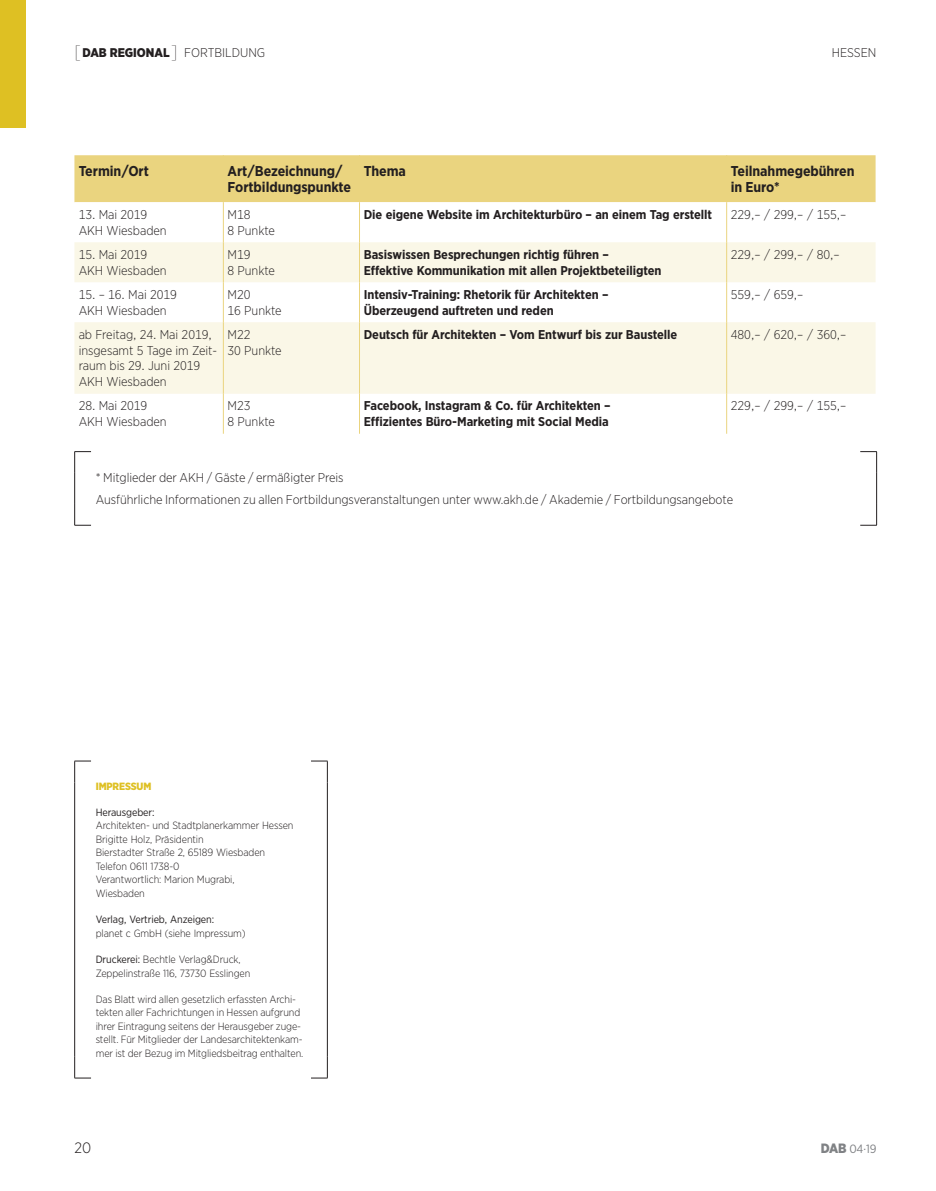
<style>
.page{position:relative;width:936px;height:1191px;background:#fff}
.page>*{position:absolute;margin:0;border:0;box-sizing:border-box;transform-origin:0 0}
.t1{font:300 15px "Gotham Narrow";color:#231f20}
.t2{font:700 14.25px/15.8px "Gotham Narrow";letter-spacing:-.005em;color:#231f20}
.t3{font:300 12.75px/15.8px "Gotham Narrow";letter-spacing:-.005em;color:#231f20}
.t4{font:700 12.75px/15.8px "Gotham Narrow";letter-spacing:-.005em;color:#231f20}
.t5{font:900 12.6px "Gotham Narrow";color:#231f20}
.t6{font:300 12.6px "Gotham Narrow";color:#231f20}
.t7{font:12px "Gotham Narrow";color:#808285}
.t8{font:300 10.5px/13.5px "Gotham Narrow";letter-spacing:-.01em;color:#231f20}
.t9{font:10.5px "Gotham Narrow";letter-spacing:-.01em;color:#231f20}
.t10{font:900 10.5px "Gotham Narrow";letter-spacing:-.01em;color:#dec023}
.s1{font-weight:100;font-size:18px}
.s2{font-weight:300}
.s3{font-weight:400}
.s4{font-weight:900;font-size:13.5px}
</style>
<div class="page">
<div style="left:74px;top:155px;width:801px;height:47px;background:#ead47f"></div>
<svg style="left:74px;top:242px;width:801px;height:152px;fill:#faf7e7"></svg>
<hr style="left:223px;top:155px;width:1px;height:47px;background:#ead47f">
<hr style="left:359px;top:155px;width:1px;height:47px;background:#ead47f">
<hr style="left:726px;top:155px;width:1px;height:47px;background:#ead47f">
<hr style="left:223px;top:202px;width:1px;height:40px;background:#ead47f">
<hr style="left:359px;top:202px;width:1px;height:40px;background:#ead47f">
<hr style="left:726px;top:202px;width:1px;height:40px;background:#ead47f">
<hr style="left:223px;top:242px;width:1px;height:40px;background:#ead47f">
<hr style="left:359px;top:242px;width:1px;height:40px;background:#ead47f">
<hr style="left:726px;top:242px;width:1px;height:40px;background:#ead47f">
<hr style="left:223px;top:282px;width:1px;height:40px;background:#ead47f">
<hr style="left:359px;top:282px;width:1px;height:40px;background:#ead47f">
<hr style="left:726px;top:282px;width:1px;height:40px;background:#ead47f">
<hr style="left:223px;top:322px;width:1px;height:72px;background:#ead47f">
<hr style="left:359px;top:322px;width:1px;height:72px;background:#ead47f">
<hr style="left:726px;top:322px;width:1px;height:72px;background:#ead47f">
<hr style="left:223px;top:394px;width:1px;height:40px;background:#ead47f">
<hr style="left:359px;top:394px;width:1px;height:40px;background:#ead47f">
<hr style="left:726px;top:394px;width:1px;height:40px;background:#ead47f">
<svg style="left:74px;top:451px;width:803px;height:75px"></svg>
<hr style="left:74px;top:473px;width:1px;height:31px;background:#231f20">
<hr style="left:876px;top:473px;width:1px;height:31px;background:#231f20">
<svg style="left:75px;top:782px;width:252px;height:274px"></svg>
<svg style="left:74px;top:1056px;width:17px;height:22px"></svg>
<svg style="left:311px;top:1056px;width:17px;height:22px"></svg>
<svg style="left:311px;top:761px;width:17px;height:21px"></svg>
<svg style="left:74px;top:761px;width:17px;height:21px"></svg>
<hr style="left:74px;top:782px;width:1px;height:274px;background:#231f20">
<hr style="left:327px;top:782px;width:1px;height:274px;background:#231f20">
<div style="left:0;top:0;width:26px;height:128px;background:#dec023"></div>
<p class="t5" style="left:74px;top:44px;width:183px"><span class="s1">[</span>DAB REGIONAL<span class="s1">]</span> <span class="s2">Fo rtbi ldung</span></p>
<p class="t6" style="left:831px;top:45px;width:46px">HESSEN</p>
<h2 class="t2" style="left:79px;top:163px;width:72px">Termin/Ort</h2>
<h2 class="t2" style="left:227px;top:163px;width:125px">Art/Bezeichnung/<br>Fortbildungspunkte</h2>
<h2 class="t2" style="left:364px;top:163px;width:44px">Thema</h2>
<h2 class="t2" style="left:730px;top:163px;width:125px">Teilnahmegebühren in Euro*</h2>
<p class="t3" style="left:79px;top:206px;width:89px">13. Mai 2019<br>AKH Wiesbaden</p>
<p class="t3" style="left:227px;top:206px;width:49px">M18<br>8 Punkte</p>
<p class="t4" style="left:364px;top:206px;width:350px">Die eigene Website im Architekturbüro – an einem Tag erstellt</p>
<p class="t3" style="left:730px;top:206px;width:117px">229,– / 299,– / 155,–</p>
<p class="t3" style="left:79px;top:246px;width:89px">15. Mai 2019<br>AKH Wiesbaden</p>
<p class="t3" style="left:227px;top:246px;width:49px">M19<br>8 Punkte</p>
<p class="t4" style="left:364px;top:246px;width:299px">Basiswissen Besprechungen richtig führen –<br>Effektive Kommunikation mit allen Projektbeteiligten</p>
<p class="t3" style="left:730px;top:246px;width:110px">229,– / 299,– / 80,–</p>
<p class="t3" style="left:79px;top:286px;width:100px">15. – 16. Mai 2019<br>AKH Wiesbaden</p>
<p class="t3" style="left:227px;top:286px;width:55px">M20<br>16 Punkte</p>
<p class="t4" style="left:364px;top:286px;width:246px">Intensiv-Training: Rhetorik für Architekten –<br>Überzeugend auftreten und reden</p>
<p class="t3" style="left:730px;top:286px;width:74px">559,– / 659,–</p>
<p class="t3" style="left:79px;top:326px;width:140px">ab Freitag, 24. Mai 2019, insgesamt 5 Tage im Zeit&shy;raum bis 29. Juni 2019<br>AKH Wiesbaden</p>
<p class="t3" style="left:227px;top:326px;width:55px">M22<br>30 Punkte</p>
<p class="t4" style="left:364px;top:326px;width:315px">Deutsch für Architekten – Vom Entwurf bis zur Baustelle</p>
<p class="t3" style="left:730px;top:326px;width:117px">480,– / 620,– / 360,–</p>
<p class="t3" style="left:79px;top:398px;width:89px">28. Mai 2019<br>AKH Wiesbaden</p>
<p class="t3" style="left:227px;top:398px;width:49px">M23<br>8 Punkte</p>
<p class="t4" style="left:364px;top:398px;width:248px">Facebook, Instagram &amp; Co. für Architekten –<br>Effizientes Büro-Marketing mit Social Media</p>
<p class="t3" style="left:730px;top:398px;width:117px">229,– / 299,– / 155,–</p>
<p class="t3" style="left:96px;top:466px;width:639px;line-height:22.2px">* Mitglieder der AKH / Gäste / ermäßigter Preis<br>Ausführliche Informationen zu allen Fortbildungsveranstaltungen unter www.akh.de / Akademie / Fortbildungsangebote</p>
<p class="t10" style="left:96px;top:779px;width:57px">IMPRESSUM</p>
<p class="t9" style="left:96px;top:805px;width:60px">Herausgeber:</p>
<p class="t8" style="left:96px;top:818px;width:199px">Architekten- und Stadtplanerkammer Hessen<br>Brigitte Holz, Präsidentin<br>Bierstadter Straße 2, 65189 Wiesbaden<br>Telefon 0611 1738-0<br>Verantwortlich: Marion Mugrabi,<br>Wiesbaden</p>
<p class="t9" style="left:96px;top:913px;width:120px">Verlag, Vertrieb, Anzeigen:</p>
<p class="t8" style="left:96px;top:926px;width:151px">planet c GmbH (siehe Impressum)</p>
<p class="t8" style="left:96px;top:952px;width:156px"><span class="s3">Druckerei:</span> Bechtle Verlag&amp;Druck,<br>Zeppelinstraße 116, 73730 Esslingen</p>
<p class="t8" style="left:96px;top:992px;width:209px">Das Blatt wird allen gesetzlich erfassten Archi&shy;tekten aller Fachrichtungen in Hessen aufgrund ihrer Eintragung seitens der Herausgeber zuge&shy;stellt. Für Mitglieder der Landesarchitektenkam&shy;mer ist der Bezug im Mitgliedsbeitrag enthalten.</p>
<h1 class="t1" style="left:74px;top:1138px;width:18px">20</h1>
<p class="t7" style="left:820px;top:1141px;width:57px"><span class="s4">DAB</span> 04·19</p>
</div>
